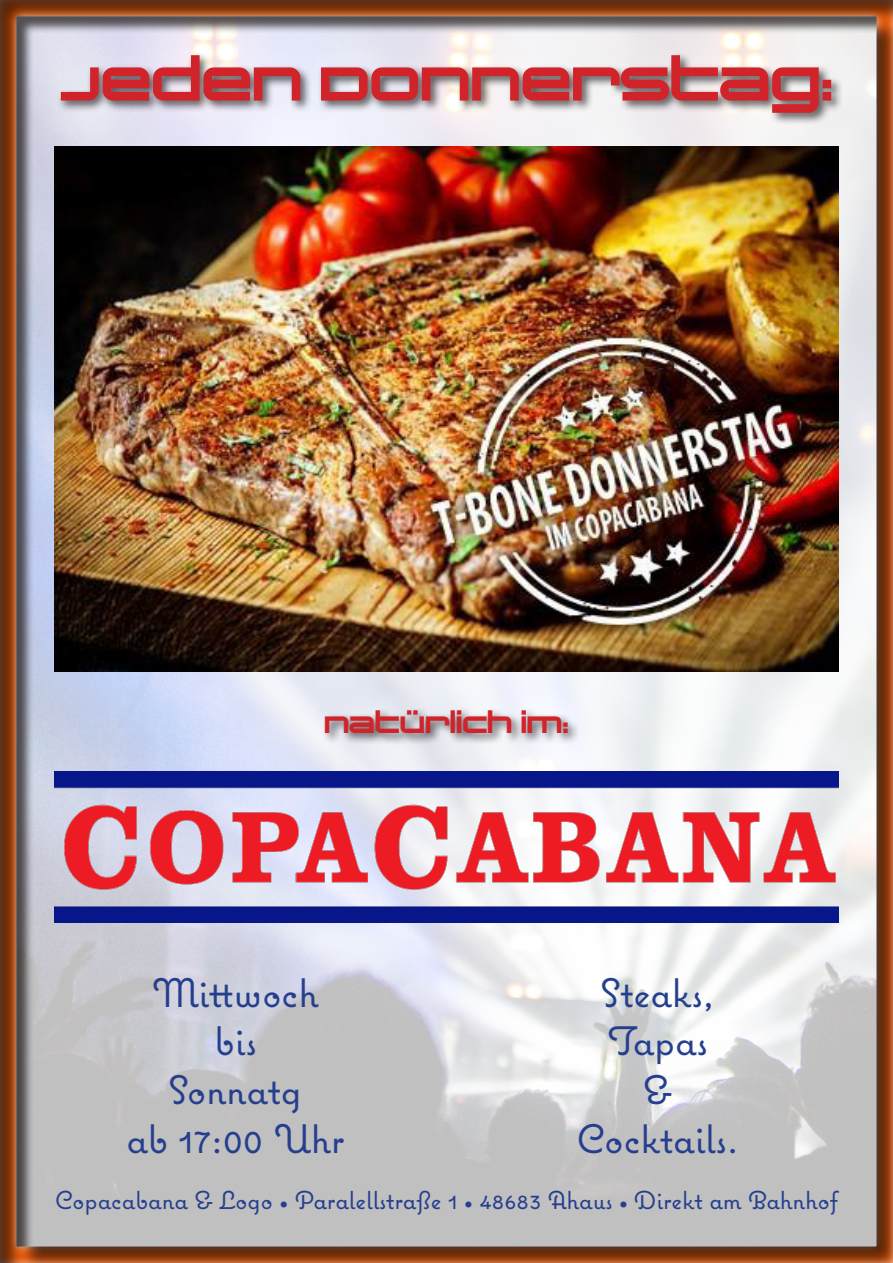
<style>
.page{position:relative;width:893px;height:1263px;background:#fff}
.page>*{position:absolute;margin:0;border:0;box-sizing:border-box;transform-origin:0 0}
.t1{font:700 60px "Changeling Neo";color:#d1232a}
.t2{font:40.5px "Coquette";color:#253f8e}
.t3{font:700 30px "Changeling Neo";color:#d1232a}
.t4{font:25.5px "Coquette";color:#253f8e}
</style>
<div class="page">
<div style="left:0;top:0;width:893px;height:1263px;background:#231f20;opacity:.75"></div>
<img style="left:54px;top:147px;width:785px;height:524px">
<div style="left:322px;top:706px;width:258px;height:39px;background:#231f20;opacity:.75"></div>
<p class="t1" style="left:60px;top:44px;width:775px">Jeden Donnerstag:</p>
<p class="t3" style="left:324px;top:705px;width:246px">natürlich im:</p>
<p class="t2" style="left:601px;top:967px;width:115px">Steaks,</p>
<p class="t2" style="left:608px;top:1016px;width:101px">Tapas</p>
<p class="t2" style="left:644px;top:1064px;width:29px">&amp;</p>
<p class="t2" style="left:577px;top:1113px;width:163px">Cocktails.</p>
<p class="t4" style="left:55px;top:1184px;width:784px">Copacabana &amp; Logo • Paralellstraße 1 • 48683 Ahaus • Direkt am Bahnhof</p>
<p class="t2" style="left:152px;top:967px;width:168px">Mittwoch</p>
<p class="t2" style="left:214px;top:1016px;width:43px">bis</p>
<p class="t2" style="left:169px;top:1064px;width:135px">Sonnatg</p>
<p class="t2" style="left:126px;top:1113px;width:219px">ab 17:00 Uhr</p>
</div>
